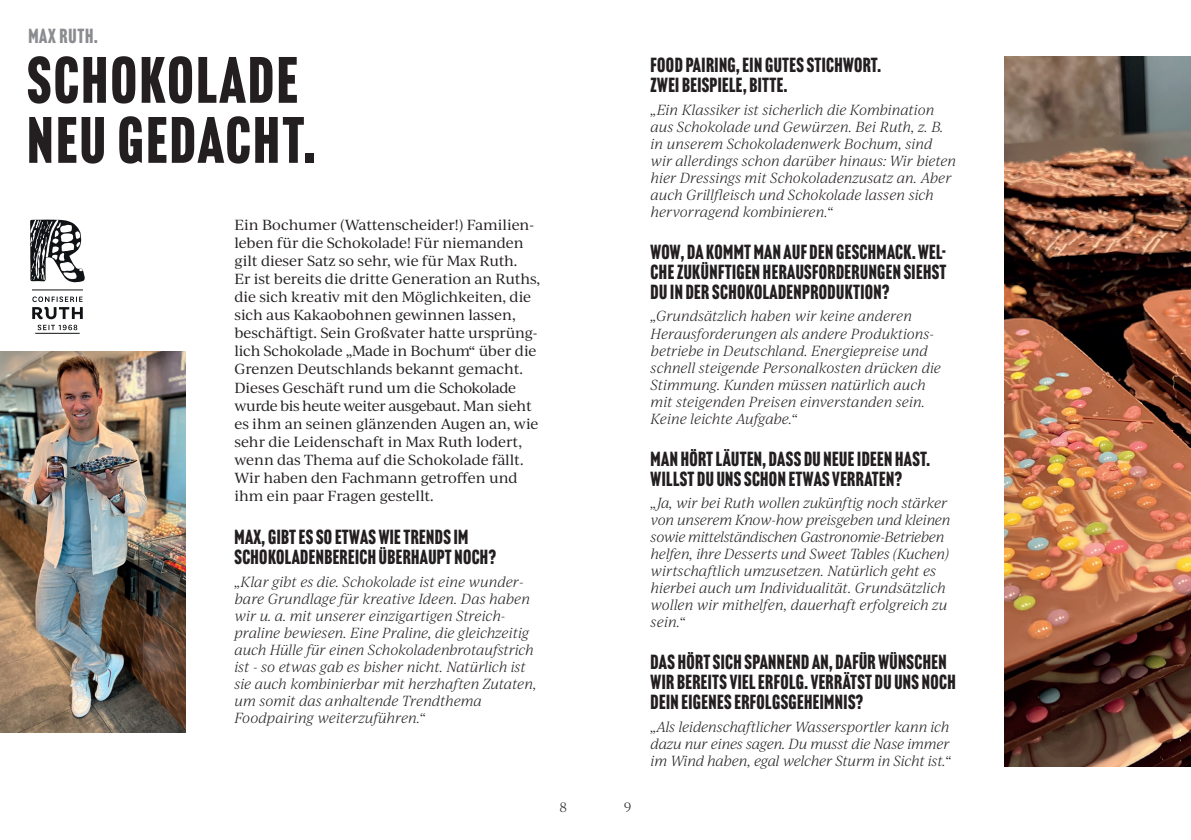
<style>
.page{position:relative;width:1191px;height:840px;background:#fff}
.page>*{position:absolute;margin:0;border:0;box-sizing:border-box;transform-origin:0 0}
.t1{font:64px/60px "Headline Gothic ATF";letter-spacing:.04em;color:#231f20}
.t2{font:20px/20px "Headline Gothic ATF";letter-spacing:.02em;color:#231f20}
.t3{font:20px "Headline Gothic ATF";letter-spacing:.04em;color:#8a8c8f}
.t4{font:italic 300 14px/17px "Ivy Journal";letter-spacing:-.01em;color:#231f20}
.t5{font:14px/18px "Ivy Journal";letter-spacing:-.01em;color:#231f20}
.t6{font:300 13px "Ivy Journal";color:#231f20}
</style>
<div class="page">
<img style="left:1005px;top:57px;width:186px;height:708px">
<img style="left:0;top:351px;width:186px;height:381px">
<svg style="left:30px;top:219px;width:55px;height:63px"></svg>
<svg style="left:32px;top:296px;width:51px;height:34px"></svg>
<hr style="left:35px;top:333px;width:45px;height:1px;background:#101315">
<hr style="left:32px;top:289px;width:51px;height:1px;background:#101315">
<h2 class="t3" style="left:28px;top:25px;width:71px">MAX RUTH.</h2>
<h1 class="t1" style="left:27px;top:51px;width:290px">SCHOKOLADE<br>NEU GEDACHT.</h1>
<p class="t5" style="left:234px;top:215px;width:307px">Ein Bochumer (Wattenscheider!) Familien&shy;leben für die Schokolade! Für niemanden gilt dieser Satz so sehr, wie für Max Ruth.<br>Er ist bereits die dritte Generation an Ruths, die sich kreativ mit den Möglichkeiten, die sich aus Kakaobohnen gewinnen lassen, beschäftigt. Sein Großvater hatte ursprüng&shy;lich Schokolade „Made in Bochum“ über die Grenzen Deutschlands bekannt gemacht.<br>Dieses Geschäft rund um die Schokolade wurde bis heute weiter ausgebaut. Man sieht es ihm an seinen glänzenden Augen an, wie sehr die Leidenschaft in Max Ruth lodert, wenn das Thema auf die Schokolade fällt.<br>Wir haben den Fachmann getroffen und ihm ein paar Fragen gestellt.</p>
<h2 class="t2" style="left:234px;top:527px;width:263px">MAX, GIBT ES SO ETWAS WIE TRENDS IM<br>SCHOKOLADENBEREICH ÜBERHAUPT NOCH?</h2>
<p class="t4" style="left:234px;top:572px;width:304px">„Klar gibt es die. Schokolade ist eine wunder&shy;bare Grundlage für kreative Ideen. Das haben wir u. a. mit unserer einzigartigen Streich&shy;praline bewiesen. Eine Praline, die gleichzeitig auch Hülle für einen Schokoladenbrotaufstrich ist - so etwas gab es bisher nicht. Natürlich ist sie auch kombinierbar mit herzhaften Zutaten, um somit das anhaltende Trendthema Foodpairing weiterzuführen.“</p>
<p class="t6" style="left:559px;top:797px;width:9px">8</p>
<p class="t6" style="left:624px;top:797px;width:9px">9</p>
<h2 class="t2" style="left:650px;top:55px;width:232px">FOOD PAIRING, EIN GUTES STICHWORT.<br>ZWEI BEISPIELE, BITTE.</h2>
<p class="t4" style="left:650px;top:100px;width:307px">„Ein Klassiker ist sicherlich die Kombination aus Schokolade und Gewürzen. Bei Ruth, z. B. in unserem Schokoladenwerk Bochum, sind wir allerdings schon darüber hinaus: Wir bieten hier Dressings mit Schokoladenzusatz an. Aber auch Grillfleisch und Schokolade lassen sich hervorragend kombinieren.“</p>
<h2 class="t2" style="left:650px;top:242px;width:297px;text-align:justify">WOW, DA KOMMT MAN AUF DEN GESCHMACK. WEL-CHE ZUKÜNFTIGEN HERAUSFORDERUNGEN SIEHST DU IN DER SCHOKOLADENPRODUKTION?</h2>
<p class="t4" style="left:650px;top:307px;width:292px">„Grundsätzlich haben wir keine anderen Herausforderungen als andere Produktions&shy;betriebe in Deutschland. Energiepreise und schnell steigende Personalkosten drücken die Stimmung. Kunden müssen natürlich auch mit steigenden Preisen einverstanden sein.<br>Keine leichte Aufgabe.“</p>
<h2 class="t2" style="left:650px;top:448px;width:281px">MAN HÖRT LÄUTEN, DASS DU NEUE IDEEN HAST.<br>WILLST DU UNS SCHON ETWAS VERRATEN?</h2>
<p class="t4" style="left:650px;top:493px;width:301px">„Ja, wir bei Ruth wollen zukünftig noch stärker von unserem Know-how preisgeben und kleinen sowie mittelständischen Gastronomie-Betrieben helfen, ihre Desserts und Sweet Tables (Kuchen) wirtschaftlich umzusetzen. Natürlich geht es hierbei auch um Individualität. Grundsätzlich wollen wir mithelfen, dauerhaft erfolgreich zu sein.“</p>
<h2 class="t2" style="left:650px;top:652px;width:307px">DAS HÖRT SICH SPANNEND AN, DAFÜR WÜNSCHEN<br>WIR BEREITS VIEL ERFOLG. VERRÄTST DU UNS NOCH<br>DEIN EIGENES ERFOLGSGEHEIMNIS?</h2>
<p class="t4" style="left:650px;top:717px;width:302px;text-align:justify">„Als leidenschaftlicher Wassersportler kann ich dazu nur eines sagen. Du musst die Nase immer im Wind haben, egal welcher Sturm in Sicht ist.“</p>
</div>
